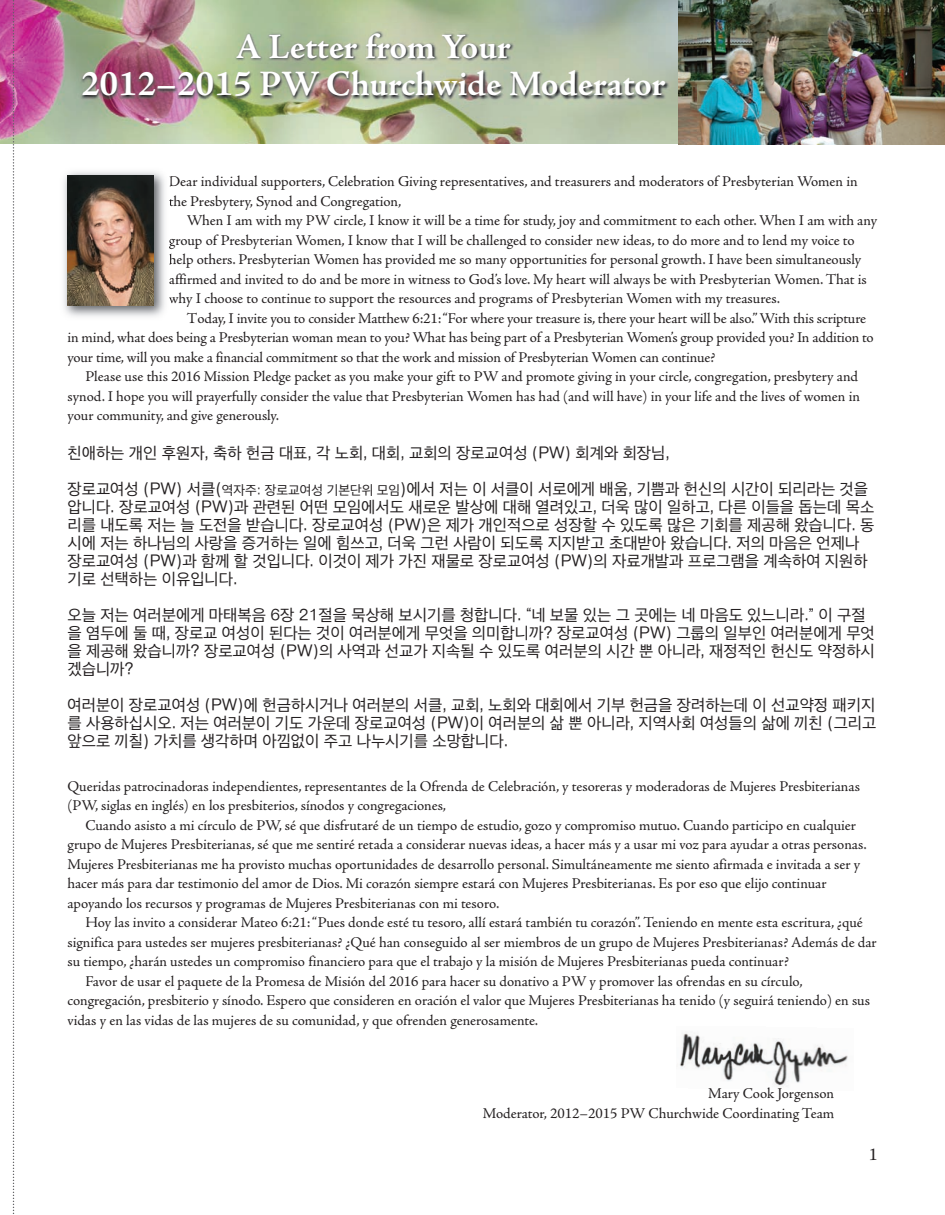
<style>
.page{position:relative;width:945px;height:1215px;background:#fff}
.page>*{position:absolute;margin:0;border:0;box-sizing:border-box;transform-origin:0 0}
.t1{font:700 36px/37.5px "Adobe Jenson Pro";letter-spacing:-.005em;color:#fff;text-align:center}
.t2{font:18px "Adobe Jenson Pro";color:#231f20}
.t3{font:16.5px/18px "Apple SD Gothic Neo";color:#231f20}
.t4{font:15px/19.5px "Adobe Jenson Pro";letter-spacing:-.005em;color:#231f20}
.s1{font-size:13.5px}
</style>
<div class="page">
<img style="left:0;top:0;width:679px;height:144px">
<img style="left:679px;top:0;width:266px;height:144px">
<img style="left:679px;top:1033px;width:169px;height:54px">
<img style="left:54px;top:24px;width:642px;height:121px">
<img style="left:63px;top:171px;width:108px;height:146px">
<svg style="left:169px;top:198px;width:2px;height:8px"></svg>
<svg style="left:169px;top:239px;width:2px;height:27px"></svg>
<svg style="left:169px;top:277px;width:2px;height:7px"></svg>
<svg style="left:169px;top:296px;width:2px;height:6px"></svg>
<img style="left:68px;top:176px;width:86px;height:130px">
<img style="left:0;top:24px;width:23px;height:136px">
<svg style="left:13px;top:0;width:1px;height:1214px"></svg>
<h1 class="t1" style="left:81px;top:32px;width:587px">A Letter from Your<br>2012–2015 PW Churchwide Moderator</h1>
<p class="t4" style="left:169px;top:173px;width:690px">Dear individual supporters, Celebration Giving representatives, and treasurers and moderators of Presbyterian Women in the Presbytery, Synod and Congregation,</p>
<p class="t4" style="left:169px;top:212px;width:710px;text-indent:18px">When I am with my PW circle, I know it will be a time for study, joy and commitment to each other. When I am with any group of Presbyterian Women, I know that I will be challenged to consider new ideas, to do more and to lend my voice to help others. Presbyterian Women has provided me so many opportunities for personal growth. I have been simultaneously affirmed and invited to do and be more in witness to God’s love. My heart will always be with Presbyterian Women. That is why I choose to continue to support the resources and programs of Presbyterian Women with my treasures.</p>
<p class="t4" style="left:67px;top:310px;width:808px;text-indent:119px">Today, I invite you to consider Matthew 6:21: “For where your treasure is, there your heart will be also.” With this scripture in mind, what does being a Presbyterian woman mean to you? What has being part of a Presbyterian Women’s group provided you? In addition to your time, will you make a financial commitment so that the work and mission of Presbyterian Women can continue?</p>
<p class="t4" style="left:67px;top:368px;width:794px;text-indent:18px">Please use this 2016 Mission Pledge packet as you make your gift to PW and promote giving in your circle, congregation, presbytery and synod. I hope you will prayerfully consider the value that Presbyterian Women has had (and will have) in your life and the lives of women in your community, and give generously.</p>
<p class="t3" style="left:68px;top:434px;width:802px;line-height:36px">친애하는 개인 후원자, 축하 헌금 대표, 각 노회, 대회, 교회의 장로교여성 (PW) 회계와 회장님,<br>장로교여성 (PW) 서클(<span class="s1">역자주: 장로교여성 기본단위 모임</span>)에서 저는 이 서클이 서로에게 배움, 기쁨과 헌신의 시간이 되리라는 것을</p>
<p class="t3" style="left:67px;top:497px;width:809px">압니다. 장로교여성 (PW)과 관련된 어떤 모임에서도 새로운 발상에 대해 열려있고, 더욱 많이 일하고, 다른 이들을 돕는데 목소 리를 내도록 저는 늘 도전을 받습니다. 장로교여성 (PW)은 제가 개인적으로 성장할 수 있도록 많은 기회를 제공해 왔습니다. 동 시에 저는 하나님의 사랑을 증거하는 일에 힘쓰고, 더욱 그런 사람이 되도록 지지받고 초대받아 왔습니다. 저의 마음은 언제나 장로교여성 (PW)과 함께 할 것입니다. 이것이 제가 가진 재물로 장로교여성 (PW)의 자료개발과 프로그램을 계속하여 지원하 기로 선택하는 이유입니다.</p>
<p class="t3" style="left:67px;top:605px;width:809px">오늘 저는 여러분에게 마태복음 6장 21절을 묵상해 보시기를 청합니다. “네 보물 있는 그 곳에는 네 마음도 있느니라.” 이 구절 을 염두에 둘 때, 장로교 여성이 된다는 것이 여러분에게 무엇을 의미합니까? 장로교여성 (PW) 그룹의 일부인 여러분에게 무엇 을 제공해 왔습니까? 장로교여성 (PW)의 사역과 선교가 지속될 수 있도록 여러분의 시간 뿐 아니라, 재정적인 헌신도 약정하시 겠습니까?</p>
<p class="t3" style="left:67px;top:695px;width:811px;text-align:justify">여러분이 장로교여성 (PW)에 헌금하시거나 여러분의 서클, 교회, 노회와 대회에서 기부 헌금을 장려하는데 이 선교약정 패키지 를 사용하십시오. 저는 여러분이 기도 가운데 장로교여성 (PW)이 여러분의 삶 뿐 아니라, 지역사회 여성들의 삶에 끼친 (그리고 앞으로 끼칠) 가치를 생각하며 아낌없이 주고 나누시기를 소망합니다.</p>
<p class="t4" style="left:67px;top:778px;width:794px">Queridas patrocinadoras independientes, representantes de la Ofrenda de Celebración, y tesoreras y moderadoras de Mujeres Presbiterianas (PW, siglas en inglés) en los presbiterios, sínodos y congregaciones,</p>
<p class="t4" style="left:67px;top:817px;width:801px;text-indent:18px">Cuando asisto a mi círculo de PW, sé que disfrutaré de un tiempo de estudio, gozo y compromiso mutuo. Cuando participo en cualquier grupo de Mujeres Presbiterianas, sé que me sentiré retada a considerar nuevas ideas, a hacer más y a usar mi voz para ayudar a otras personas.<br>Mujeres Presbiterianas me ha provisto muchas oportunidades de desarrollo personal. Simultáneamente me siento afirmada e invitada a ser y hacer más para dar testimonio del amor de Dios. Mi corazón siempre estará con Mujeres Presbiterianas. Es por eso que elijo continuar apoyando los recursos y programas de Mujeres Presbiterianas con mi tesoro.</p>
<p class="t4" style="left:85px;top:914px;width:779px">Hoy las invito a considerar Mateo 6:21: “Pues donde esté tu tesoro, allí estará también tu corazón”. Teniendo en mente esta escritura, ¿qué</p>
<p class="t4" style="left:67px;top:934px;width:811px">significa para ustedes ser mujeres presbiterianas? ¿Qué han conseguido al ser miembros de un grupo de Mujeres Presbiterianas? Además de dar</p>
<p class="t4" style="left:67px;top:953px;width:723px">su tiempo, ¿harán ustedes un compromiso financiero para que el trabajo y la misión de Mujeres Presbiterianas pueda continuar?</p>
<p class="t4" style="left:85px;top:973px;width:719px">Favor de usar el paquete de la Promesa de Misión del 2016 para hacer su donativo a PW y promover las ofrendas en su círculo,</p>
<p class="t4" style="left:67px;top:992px;width:804px">congregación, presbiterio y sínodo. Espero que consideren en oración el valor que Mujeres Presbiterianas ha tenido (y seguirá teniendo) en sus</p>
<p class="t4" style="left:67px;top:1012px;width:472px">vidas y en las vidas de las mujeres de su comunidad, y que ofrenden generosamente.</p>
<p class="t4" style="left:483px;top:1085px;width:353px;text-align:right">Mary Cook Jorgenson<br>Moderator, 2012–2015 PW Churchwide Coordinating Team</p>
<p class="t2" style="left:869px;top:1148px;width:10px">1</p>
</div>
